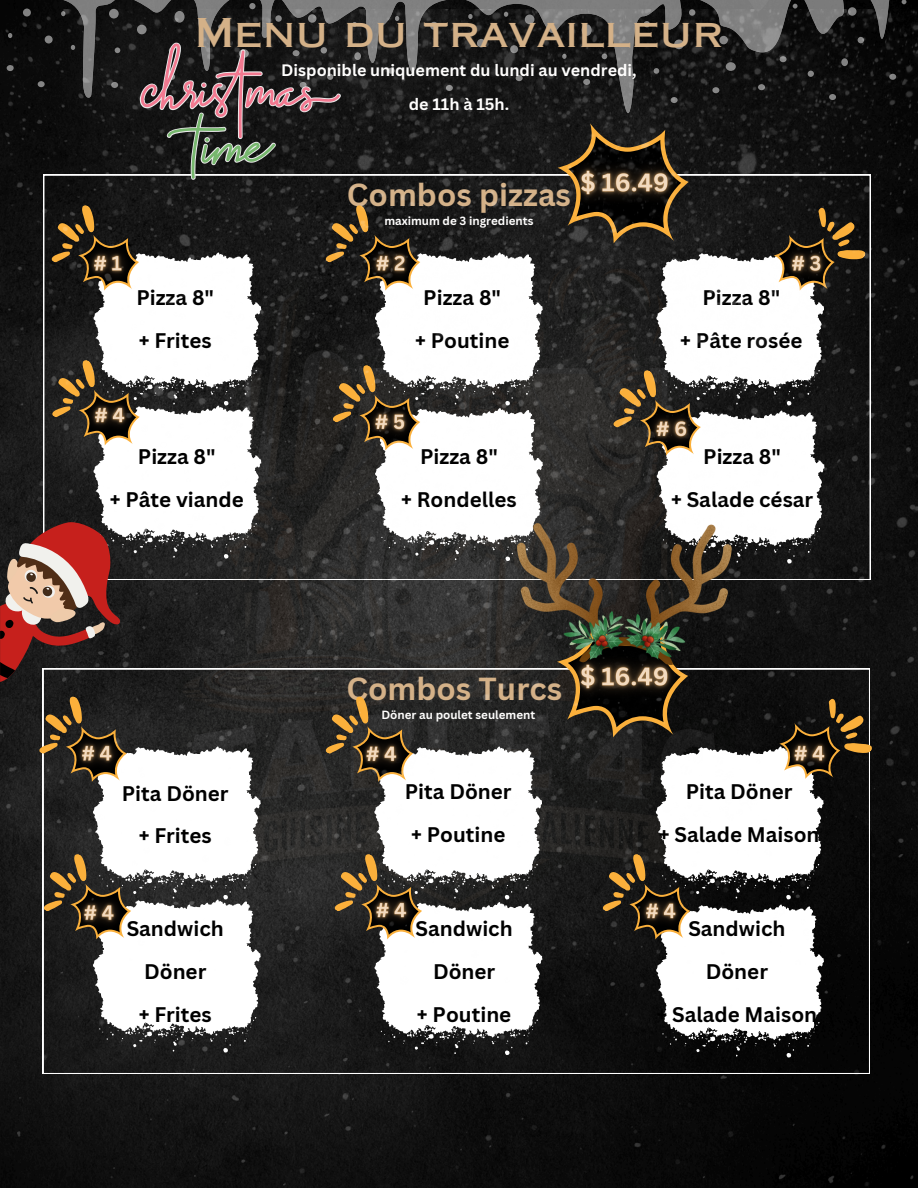
<style>
.page{position:relative;width:918px;height:1188px;background:#fff}
.page>*{position:absolute;margin:0;border:0;box-sizing:border-box;transform-origin:0 0}
.t1{font:39.45px "Copperplate Gothic LT Pro 31 AB";color:#d4b188}
.t2{font:700 31.05px "Canva Sans";color:#d4b188}
.t3{font:700 20.55px/42.8px "Canva Sans";color:#000;text-align:center}
.t4{font:700 16.2px/33.8px "Canva Sans";color:#fffefd;text-align:center}
.t5{font:700 11.55px "Canva Sans";color:#fffefd}
</style>
<div class="page">
<svg style="left:0;top:0;width:909px;height:9px;background:#525252"></svg>
<div style="left:249px;top:3px;width:7px;height:6px;background:#848484;border-radius:50%"></div>
<svg style="left:793px;top:4px;width:5px;height:5px"></svg>
<svg style="left:848px;top:7px;width:9px;height:9px"></svg>
<svg style="left:902px;top:0;width:4px;height:4px"></svg>
<img style="left:0;top:9px;width:918px;height:1179px">
<svg style="left:140px;top:43px;width:201px;height:137px;background:#3e3736"></svg>
<svg style="left:0;top:198px;width:261px;height:484px"></svg>
<img style="left:517px;top:523px;width:214px;height:141px">
<img style="left:354px;top:388px;width:73px;height:69px">
<img style="left:554px;top:139px;width:143px;height:87px">
<img style="left:553px;top:633px;width:144px;height:87px">
<img style="left:72px;top:229px;width:72px;height:69px">
<img style="left:355px;top:229px;width:72px;height:69px">
<img style="left:770px;top:229px;width:73px;height:69px">
<img style="left:73px;top:381px;width:74px;height:69px">
<img style="left:635px;top:394px;width:74px;height:69px">
<img style="left:60px;top:719px;width:74px;height:69px">
<img style="left:345px;top:719px;width:73px;height:69px">
<img style="left:773px;top:719px;width:73px;height:69px">
<img style="left:62px;top:879px;width:74px;height:69px">
<img style="left:355px;top:876px;width:73px;height:69px">
<img style="left:624px;top:877px;width:74px;height:69px">
<p class="t1" style="left:195px;top:18px;width:530px">Menu du travailleur</p>
<p class="t4" style="left:281px;top:53px;width:357px">Disponible uniquement du lundi au vendredi, de 11h à 15h.</p>
<p class="t2" style="left:347px;top:173px;width:226px">Combos pizzas</p>
<p class="t5" style="left:384px;top:213px;width:151px">maximum de 3 ingredients</p>
<h1 class="t3" style="left:136px;top:276px;width:79px;text-align:left">Pizza 8" + Frites</h1>
<p class="t3" style="left:415px;top:276px;width:96px">Pizza 8"<br>+ Poutine</p>
<p class="t3" style="left:680px;top:276px;width:124px">Pizza 8"<br>+ Pâte rosée</p>
<p class="t3" style="left:110px;top:435px;width:136px">Pizza 8"<br>+ Pâte viande</p>
<h5 class="t3" style="left:401px;top:435px;width:117px">Pizza 8"<br>+ Rondelles</h5>
<p class="t3" style="left:671px;top:435px;width:144px">Pizza 8"<br>+ Salade césar</p>
<h2 class="t2" style="left:346px;top:667px;width:217px">Combos Turcs</h2>
<p class="t5" style="left:381px;top:707px;width:155px">Döner au poulet seulement</p>
<p class="t3" style="left:122px;top:771px;width:108px">Pita Döner + Frites</p>
<p class="t3" style="left:405px;top:770px;width:108px">Pita Döner + Poutine</p>
<p class="t3" style="left:659px;top:770px;width:162px">Pita Döner<br>+ Salade Maison</p>
<h4 class="t3" style="left:127px;top:907px;width:99px">Sandwich<br>Döner<br>+ Frites</h4>
<p class="t3" style="left:416px;top:907px;width:99px">Sandwich<br>Döner<br>+ Poutine</p>
<p class="t3" style="left:656px;top:907px;width:162px">Sandwich<br>Döner<br>+ Salade Maison</p>
</div>
